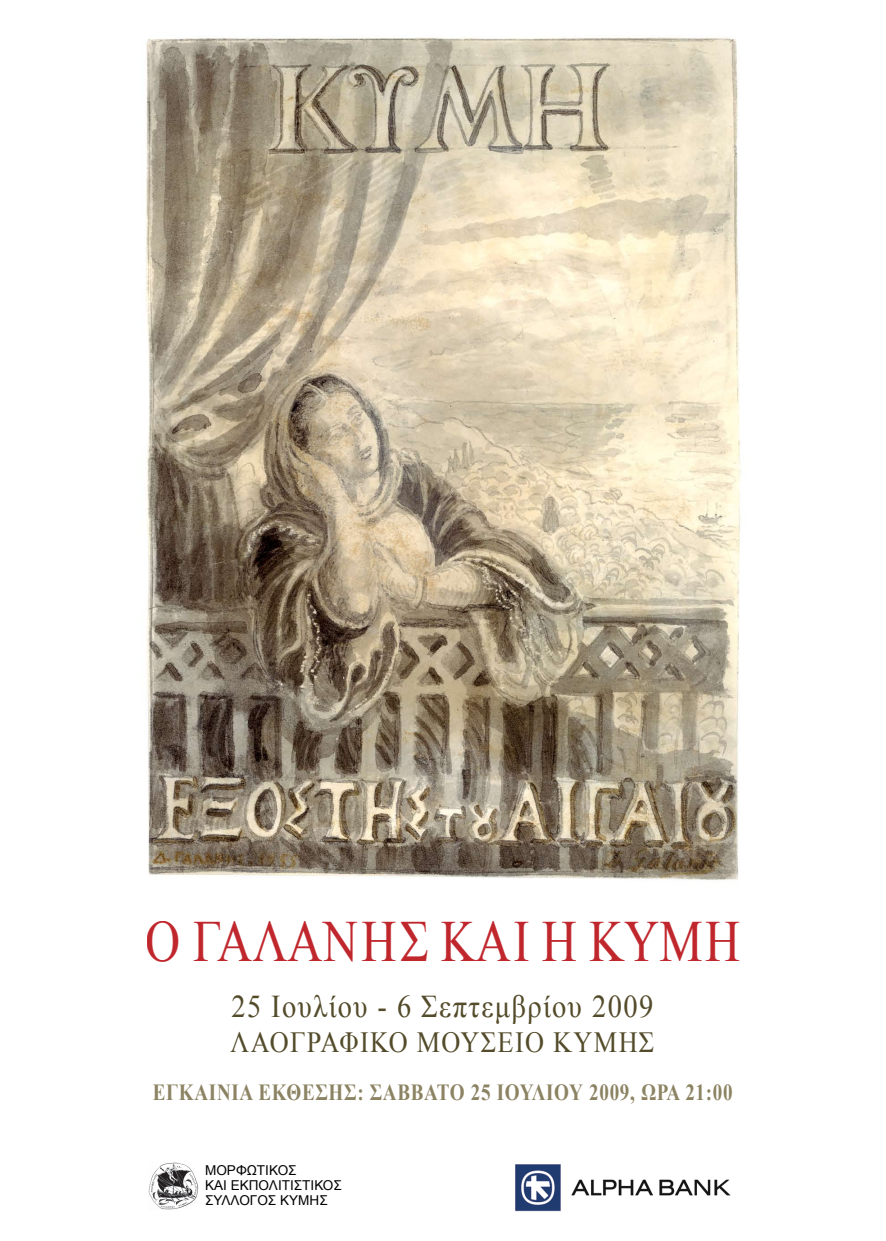
<style>
.page{position:relative;width:886px;height:1241px;background:#fff}
.page>*{position:absolute;margin:0;border:0;box-sizing:border-box;transform-origin:0 0}
.t1{font:58.31px "Times New Roman";color:#c0272d;scale:.83 1}
.t2{font:31.69px "Times New Roman";letter-spacing:.05em;color:#534b2a;scale:.9 1}
.t3{font:29.25px "Times New Roman";letter-spacing:.05em;color:#534b2a;scale:.9 1}
.t4{font:700 23px "Times New Roman";letter-spacing:.035em;color:#8c8363;scale:.83 1}
.t5{font:13.56px/14.8px "Arial";color:#000}
</style>
<div class="page">
<img style="left:145px;top:37px;width:596px;height:1173px">
<img style="left:513px;top:1161px;width:221px;height:51px">
<img style="left:148px;top:1162px;width:50px;height:46px">
<h1 class="t1" style="left:146px;top:902px;width:718px">Ο ΓΑΛΑΝΗΣ ΚΑΙ Η ΚΥΜΗ</h1>
<h2 class="t2" style="left:231px;top:984px;width:470px">25 Ιουλίου - 6 Σεπτεμβρίου 2009</h2>
<p class="t3" style="left:230px;top:1022px;width:473px">ΛΑΟΓΡΑΦΙΚΟ ΜΟΥΣΕΙΟ ΚΥΜΗΣ</p>
<p class="t4" style="left:153px;top:1076px;width:700px">ΕΓΚΑΙΝΙΑ ΕΚΘΕΣΗΣ: ΣΑΒΒΑΤΟ 25 ΙΟΥΛΙΟΥ 2009, ΩΡΑ 21:00</p>
<p class="t5" style="left:205px;top:1163px;width:138px">ΜΟΡΦΩΤΙΚΟΣ<br>ΚΑΙ ΕΚΠΟΛΙΤΙΣΤΙΚΟΣ<br>ΣΥΛΛΟΓΟΣ ΚΥΜΗΣ</p>
</div>
